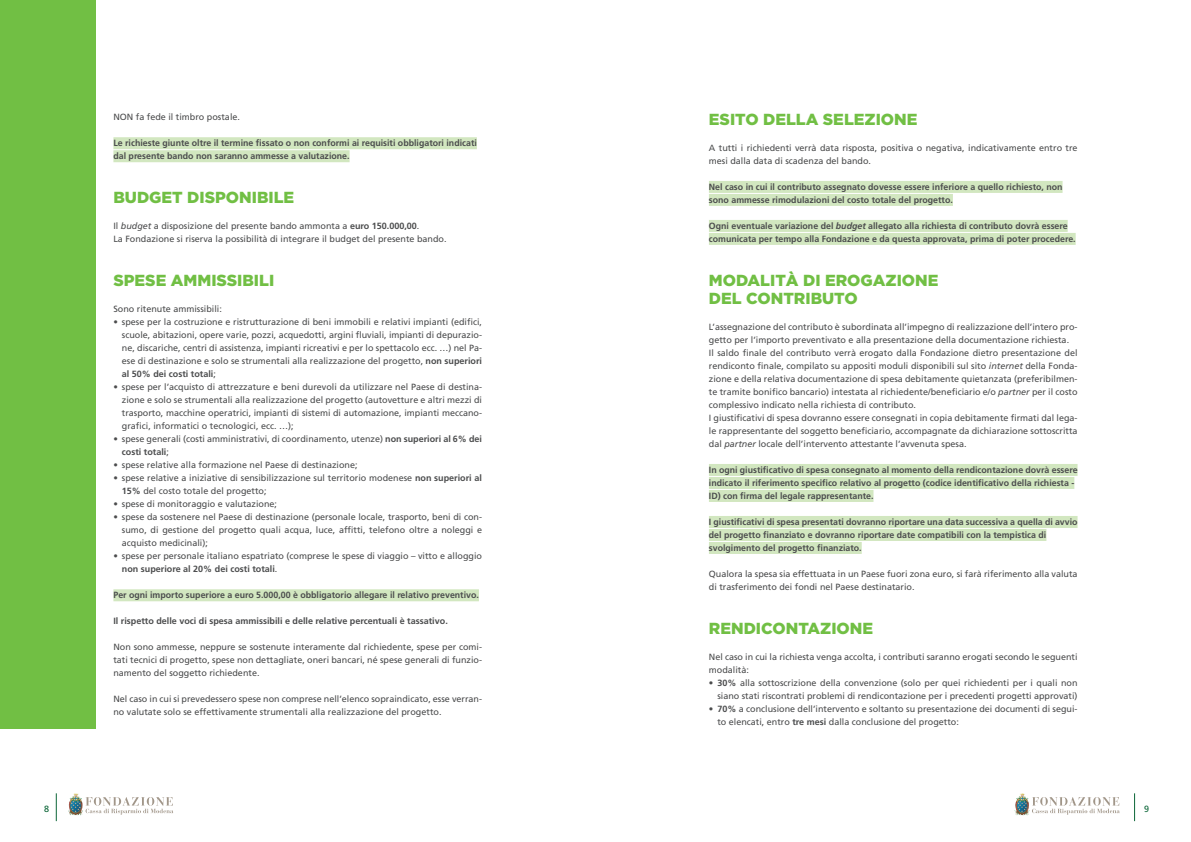
<style>
.page{position:relative;width:1191px;height:842px;background:#fff}
.page>*{position:absolute;margin:0;border:0;box-sizing:border-box;transform-origin:0 0}
.Titolo_16{font:900 16px "Gotham";color:#71bf44}
.testo_9_13{font:9px/13px "Frutiger";color:#4b4c4d}
.sottolineato{font:700 9px "Frutiger";color:#4b4c4d}
.testo_9_13-2{font:700 9px "Frutiger";color:#4b4c4d}
.t1{font:9px "Frutiger";color:#0c6638}
.s1{font-style:italic}
.s2{font-weight:700}
</style>
<div class="page">
<svg style="left:1134px;top:793px;width:1px;height:28px"></svg>
<svg style="left:1032px;top:797px;width:87px;height:18px"></svg>
<svg style="left:1020px;top:793px;width:5px;height:3px"></svg>
<svg style="left:56px;top:793px;width:1px;height:28px"></svg>
<svg style="left:86px;top:797px;width:87px;height:18px"></svg>
<svg style="left:73px;top:793px;width:6px;height:3px"></svg>
<div style="left:113px;top:137px;width:364px;height:12px;background:#d2e7c0"></div>
<div style="left:113px;top:150px;width:236px;height:12px;background:#d2e7c0"></div>
<div style="left:113px;top:589px;width:366px;height:12px;background:#d2e7c0"></div>
<div style="left:709px;top:181px;width:353px;height:12px;background:#d2e7c0"></div>
<div style="left:709px;top:194px;width:244px;height:12px;background:#d2e7c0"></div>
<div style="left:709px;top:220px;width:358px;height:12px;background:#d2e7c0"></div>
<div style="left:709px;top:233px;width:366px;height:12px;background:#d2e7c0"></div>
<div style="left:709px;top:464px;width:368px;height:12px;background:#d2e7c0"></div>
<div style="left:709px;top:477px;width:365px;height:12px;background:#d2e7c0"></div>
<div style="left:709px;top:490px;width:164px;height:12px;background:#d2e7c0"></div>
<div style="left:709px;top:516px;width:368px;height:12px;background:#d2e7c0"></div>
<div style="left:709px;top:529px;width:337px;height:12px;background:#d2e7c0"></div>
<div style="left:709px;top:542px;width:152px;height:12px;background:#d2e7c0"></div>
<div style="left:0;top:0;width:95px;height:729px;background:#71bf44"></div>
<p class="testo_9_13" style="left:113px;top:111px;width:128px">NON fa fede il timbro postale.</p>
<p class="sottolineato" style="left:113px;top:138px;width:365px">Le richieste giunte oltre il termine fissato o non conformi ai requisiti obbligatori indicati</p>
<p class="sottolineato" style="left:113px;top:151px;width:238px">dal presente bando non saranno ammesse a valutazione.</p>
<p class="Titolo_16" style="left:113px;top:188px;width:182px">BUDGET DISPONIBILE</p>
<p class="testo_9_13" style="left:113px;top:220px;width:307px">Il <span class="s1">budget</span> a disposizione del presente bando ammonta a <span class="s2">euro 150.000,00</span>.</p>
<p class="testo_9_13" style="left:113px;top:233px;width:335px">La Fondazione si riserva la possibilità di integrare il budget del presente bando.</p>
<p class="Titolo_16" style="left:113px;top:271px;width:162px">SPESE AMMISSIBILI</p>
<p class="testo_9_13" style="left:113px;top:303px;width:110px">Sono ritenute ammissibili:</p>
<p class="testo_9_13" style="left:122px;top:316px;width:362px;text-align:justify;text-indent:-9px">• spese per la costruzione e ristrutturazione di beni immobili e relativi impianti (edifici, scuole, abitazioni, opere varie, pozzi, acquedotti, argini fluviali, impianti di depurazio&shy;ne, discariche, centri di assistenza, impianti ricreativi e per lo spettacolo ecc. …) nel Pa&shy;ese di destinazione e solo se strumentali alla realizzazione del progetto, <span class="s2">non superiori al 50% dei costi totali</span>;</p>
<p class="testo_9_13" style="left:122px;top:381px;width:362px;text-align:justify;text-indent:-9px">• spese per l’acquisto di attrezzature e beni durevoli da utilizzare nel Paese di destina&shy;zione e solo se strumentali alla realizzazione del progetto (autovetture e altri mezzi di trasporto, macchine operatrici, impianti di sistemi di automazione, impianti meccano&shy;grafici, informatici o tecnologici, ecc. …);</p>
<p class="testo_9_13" style="left:122px;top:433px;width:362px;text-indent:-9px">• spese generali (costi amministrativi, di coordinamento, utenze) <span class="s2">non superiori al 6% dei costi totali</span>;</p>
<p class="testo_9_13" style="left:113px;top:459px;width:246px">• spese relative alla formazione nel Paese di destinazione;</p>
<p class="testo_9_13" style="left:122px;top:472px;width:361px;text-indent:-9px">• spese relative a iniziative di sensibilizzazione sul territorio modenese <span class="s2">non superiori al<br>15%</span> del costo totale del progetto;</p>
<p class="testo_9_13" style="left:113px;top:498px;width:165px">• spese di monitoraggio e valutazione;</p>
<p class="testo_9_13" style="left:122px;top:511px;width:362px;text-align:justify;text-indent:-9px">• spese da sostenere nel Paese di destinazione (personale locale, trasporto, beni di con&shy;sumo, di gestione del progetto quali acqua, luce, affitti, telefono oltre a noleggi e acquisto medicinali);</p>
<p class="testo_9_13" style="left:122px;top:550px;width:362px;text-indent:-9px">• spese per personale italiano espatriato (comprese le spese di viaggio – vitto e alloggio <span class="s2">non superiore al 20% dei costi totali</span>.</p>
<p class="sottolineato" style="left:113px;top:590px;width:367px">Per ogni importo superiore a euro 5.000,00 è obbligatorio allegare il relativo preventivo.</p>
<p class="testo_9_13-2" style="left:113px;top:616px;width:336px">Il rispetto delle voci di spesa ammissibili e delle relative percentuali è tassativo.</p>
<p class="testo_9_13" style="left:113px;top:641px;width:370px;text-align:justify">Non sono ammesse, neppure se sostenute interamente dal richiedente, spese per comi&shy;tati tecnici di progetto, spese non dettagliate, oneri bancari, né spese generali di funzio&shy;namento del soggetto richiedente.</p>
<p class="testo_9_13" style="left:113px;top:693px;width:370px">Nel caso in cui si prevedessero spese non comprese nell’elenco sopraindicato, esse verran&shy;no valutate solo se effettivamente strumentali alla realizzazione del progetto.</p>
<p class="Titolo_16" style="left:709px;top:110px;width:210px">ESITO DELLA SELEZIONE</p>
<p class="testo_9_13" style="left:709px;top:141px;width:370px">A tutti i richiedenti verrà data risposta, positiva o negativa, indicativamente entro tre mesi dalla data di scadenza del bando.</p>
<p class="sottolineato" style="left:709px;top:182px;width:355px">Nel caso in cui il contributo assegnato dovesse essere inferiore a quello richiesto, non</p>
<p class="sottolineato" style="left:709px;top:195px;width:245px">sono ammesse rimodulazioni del costo totale del progetto.</p>
<p class="sottolineato" style="left:709px;top:221px;width:360px">Ogni eventuale variazione del <span class="s1">budget</span> allegato alla richiesta di contributo dovrà essere</p>
<p class="sottolineato" style="left:709px;top:234px;width:368px">comunicata per tempo alla Fondazione e da questa approvata, prima di poter procedere.</p>
<p class="Titolo_16" style="left:709px;top:271px;width:231px">MODALITÀ DI EROGAZIONE</p>
<p class="Titolo_16" style="left:709px;top:289px;width:150px">DEL CONTRIBUTO</p>
<p class="testo_9_13" style="left:709px;top:320px;width:370px">L’assegnazione del contributo è subordinata all’impegno di realizzazione dell’intero pro&shy;getto per l’importo preventivato e alla presentazione della documentazione richiesta.</p>
<p class="testo_9_13" style="left:709px;top:346px;width:370px;text-align:justify">Il saldo finale del contributo verrà erogato dalla Fondazione dietro presentazione del rendiconto finale, compilato su appositi moduli disponibili sul sito <span class="s1">internet</span> della Fonda&shy;zione e della relativa documentazione di spesa debitamente quietanzata (preferibilmen&shy;te tramite bonifico bancario) intestata al richiedente/beneficiario e/o <span class="s1">partner</span> per il costo complessivo indicato nella richiesta di contributo.</p>
<p class="testo_9_13" style="left:709px;top:411px;width:370px;text-align:justify">I giustificativi di spesa dovranno essere consegnati in copia debitamente firmati dal lega&shy;le rappresentante del soggetto beneficiario, accompagnate da dichiarazione sottoscritta dal <span class="s1">partner</span> locale dell’intervento attestante l’avvenuta spesa.</p>
<p class="sottolineato" style="left:709px;top:465px;width:370px">In ogni giustificativo di spesa consegnato al momento della rendicontazione dovrà essere</p>
<p class="sottolineato" style="left:709px;top:478px;width:367px">indicato il riferimento specifico relativo al progetto (codice identificativo della richiesta -</p>
<p class="sottolineato" style="left:709px;top:491px;width:166px">ID) con firma del legale rappresentante.</p>
<p class="sottolineato" style="left:709px;top:517px;width:370px">I giustificativi di spesa presentati dovranno riportare una data successiva a quella di avvio</p>
<p class="sottolineato" style="left:709px;top:530px;width:339px">del progetto finanziato e dovranno riportare date compatibili con la tempistica di</p>
<p class="sottolineato" style="left:709px;top:543px;width:154px">svolgimento del progetto finanziato.</p>
<p class="testo_9_13" style="left:709px;top:567px;width:370px">Qualora la spesa sia effettuata in un Paese fuori zona euro, si farà riferimento alla valuta di trasferimento dei fondi nel Paese destinatario.</p>
<p class="Titolo_16" style="left:709px;top:619px;width:166px">RENDICONTAZIONE</p>
<p class="testo_9_13" style="left:709px;top:650px;width:370px">Nel caso in cui la richiesta venga accolta, i contributi saranno erogati secondo le seguenti modalità:</p>
<p class="testo_9_13" style="left:709px;top:676px;width:370px;text-align:right">• <span class="s2">30%</span> alla sottoscrizione della convenzione (solo per quei richiedenti per i quali non siano stati riscontrati problemi di rendicontazione per i precedenti progetti approvati)</p>
<p class="testo_9_13" style="left:717px;top:702px;width:362px;text-indent:-9px">• <span class="s2">70%</span> a conclusione dell’intervento e soltanto su presentazione dei documenti di segui&shy;to elencati, entro <span class="s2">tre mesi</span> dalla conclusione del progetto:</p>
<p class="t1" style="left:44px;top:804px;width:7px">8</p>
<p class="t1" style="left:1144px;top:804px;width:7px">9</p>
</div>
